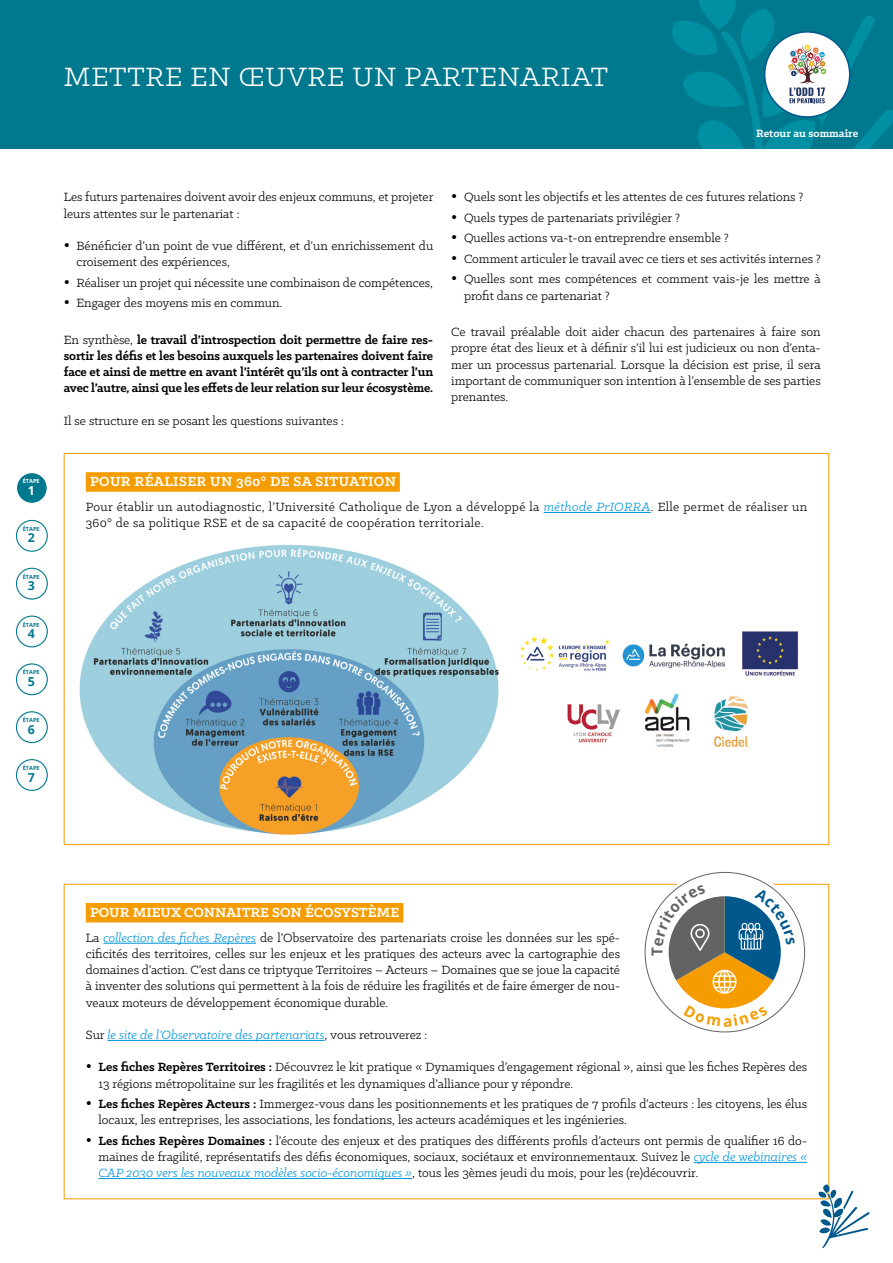
<style>
.page{position:relative;width:893px;height:1263px;background:#fff}
.page>*{position:absolute;margin:0;border:0;box-sizing:border-box;transform-origin:0 0}
.t1{font:30px "Klinic Slab";letter-spacing:.025em;color:#fff}
.t2{font:700 15px "Klinic Slab";letter-spacing:.025em;color:#fff}
.t3{font:700 15px "Klinic Slab";color:#fff}
.t4{font:13.5px/16.2px "Klinic Slab";color:#000}
.t5{font:700 13.5px/16.2px "Klinic Slab";letter-spacing:-.01em;color:#000;text-align:justify}
.t6{font:13.5px/16.2px "Klinic Slab";letter-spacing:.025em;color:#000}
.t7{font:italic 13.5px "Klinic Slab";color:#0095db}
.t8{font:700 12.3px "Open Sans";color:#00788e}
.t9{font:700 12.3px "Open Sans";color:#fff}
.t10{font:700 12px "Klinic Slab";color:#fff}
.t11{font:700 5.7px "Open Sans";color:#00788e}
.t12{font:700 5.7px "Open Sans";color:#fff}
.s1{font-weight:400}
.s2{font-style:italic;color:#0095db}
.s3{font-style:normal;color:#000}
.s4{font-weight:700}
</style>
<div class="page">
<div style="left:0;top:0;width:893px;height:149px;background:#00788e"></div>
<svg style="left:876px;top:110px;width:17px;height:31px"></svg>
<div style="left:17px;top:473px;width:30px;height:30px;background:#00788e;border-radius:50%"></div>
<div style="left:16px;top:472px;width:32px;height:32px;border:1px solid #fff;border-radius:50%"></div>
<div style="left:16px;top:520px;width:32px;height:32px;border:1px solid #00788e;border-radius:50%"></div>
<div style="left:16px;top:568px;width:32px;height:32px;border:1px solid #00788e;border-radius:50%"></div>
<div style="left:16px;top:615px;width:32px;height:32px;border:1px solid #00788e;border-radius:50%"></div>
<div style="left:16px;top:663px;width:32px;height:32px;border:1px solid #00788e;border-radius:50%"></div>
<div style="left:16px;top:711px;width:32px;height:32px;border:1px solid #00788e;border-radius:50%"></div>
<div style="left:16px;top:759px;width:32px;height:32px;border:1px solid #00788e;border-radius:50%"></div>
<div style="left:86px;top:472px;width:314px;height:20px;background:#f59c00"></div>
<hr style="left:544px;top:512px;width:107px;height:1px;background:#0095db">
<img style="left:79px;top:545px;width:420px;height:290px">
<img style="left:520px;top:631px;width:279px;height:45px">
<img style="left:567px;top:693px;width:181px;height:54px">
<div style="left:86px;top:903px;width:317px;height:19px;background:#f59c00"></div>
<hr style="left:104px;top:943px;width:152px;height:1px;background:#0095db">
<hr style="left:108px;top:1040px;width:216px;height:1px;background:#0095db">
<hr style="left:694px;top:1162px;width:113px;height:1px;background:#0095db">
<hr style="left:99px;top:1178px;width:313px;height:1px;background:#0095db">
<svg style="left:642px;top:869px;width:166px;height:167px"></svg>
<svg style="left:817px;top:1184px;width:53px;height:64px"></svg>
<svg style="left:672px;top:0;width:204px;height:149px"></svg>
<div style="left:764px;top:31px;width:86px;height:87px;border:2px solid #00588d;border-radius:50%"></div>
<svg style="left:652px;top:885px;width:143px;height:142px"></svg>
<p class="t12" style="left:23px;top:477px;width:18px">ÉTAPE</p>
<p class="t9" style="left:28px;top:481px;width:9px">1</p>
<p class="t11" style="left:23px;top:525px;width:18px">ÉTAPE</p>
<p class="t8" style="left:28px;top:529px;width:9px">2</p>
<p class="t11" style="left:23px;top:573px;width:18px">ÉTAPE</p>
<p class="t8" style="left:28px;top:577px;width:9px">3</p>
<p class="t11" style="left:23px;top:620px;width:18px">ÉTAPE</p>
<p class="t8" style="left:28px;top:625px;width:9px">4</p>
<p class="t11" style="left:23px;top:668px;width:18px">ÉTAPE</p>
<p class="t8" style="left:28px;top:673px;width:9px">5</p>
<p class="t11" style="left:23px;top:716px;width:18px">ÉTAPE</p>
<p class="t8" style="left:28px;top:721px;width:9px">6</p>
<p class="t11" style="left:23px;top:764px;width:18px">ÉTAPE</p>
<p class="t8" style="left:28px;top:768px;width:9px">7</p>
<h1 class="t1" style="left:64px;top:58px;width:546px">METTRE EN ŒUVRE UN PARTENARIAT</h1>
<p class="t10" style="left:756px;top:125px;width:104px">Retour au sommaire</p>
<p class="t4" style="left:64px;top:189px;width:371px">Les futurs partenaires doivent avoir des enjeux communs, et projeter leurs attentes sur le partenariat :</p>
<p class="t4" style="left:77px;top:237px;width:358px">Bénéficier d’un point de vue différent, et d’un enrichissement du croisement des expériences,</p>
<p class="t4" style="left:77px;top:272px;width:358px;line-height:20.4px">Réaliser un projet qui nécessite une combinaison de compétences,<br>Engager des moyens mis en commun.</p>
<p class="t5" style="left:64px;top:331px;width:371px"><span class="s1">En synthèse,</span> le travail d’introspection doit permettre de faire res&shy;sortir les défis et les besoins auxquels les partenaires doivent faire face et ainsi de mettre en avant l’intérêt qu’ils ont à contracter l’un avec l’autre, ainsi que les effets de leur relation sur leur écosystème.</p>
<p class="t4" style="left:64px;top:412px;width:282px">Il se structure en se posant les questions suivantes :</p>
<p class="t4" style="left:464px;top:187px;width:358px;line-height:20.4px">Quels sont les objectifs et les attentes de ces futures relations ?<br>Quels types de partenariats privilégier ?<br>Quelles actions va-t-on entreprendre ensemble ?<br>Comment articuler le travail avec ce tiers et ses activités internes ?<br>Quelles sont mes compétences et comment vais-je les mettre à</p>
<p class="t4" style="left:464px;top:287px;width:147px">profit dans ce partenariat ?</p>
<p class="t4" style="left:451px;top:323px;width:371px;text-align:justify">Ce travail préalable doit aider chacun des partenaires à faire son propre état des lieux et à définir s’il lui est judicieux ou non d’enta&shy;mer un processus partenarial. Lorsque la décision est prise, il sera important de communiquer son intention à l’ensemble de ses parties prenantes.</p>
<p class="t2" style="left:90px;top:472px;width:307px">POUR RÉALISER UN 360° DE SA SITUATION</p>
<p class="t6" style="left:86px;top:498px;width:723px">Pour établir un autodiagnostic, l’Université Catholique de Lyon a développé la <span class="s2">méthode PrIORRA</span>. Elle permet de réaliser un<br>360° de sa politique RSE et de sa capacité de coopération territoriale.</p>
<p class="t3" style="left:90px;top:903px;width:311px">POUR MIEUX CONNAITRE SON ÉCOSYSTÈME</p>
<p class="t4" style="left:86px;top:929px;width:536px;text-align:justify">La <span class="s2">collection des fiches Repères</span> de l’Observatoire des partenariats croise les données sur les spé&shy;cificités des territoires, celles sur les enjeux et les pratiques des acteurs avec la cartographie des domaines d’action. C’est dans ce triptyque Territoires – Acteurs – Domaines que se joue la capacité à inventer des solutions qui permettent à la fois de réduire les fragilités et de faire émerger de nou&shy;veaux moteurs de développement économique durable.</p>
<p class="t7" style="left:86px;top:1026px;width:343px"><span class="s3">Sur</span> le site de l’Observatoire des partenariats<span class="s3">, vous retrouverez :</span></p>
<p class="t4" style="left:99px;top:1059px;width:710px"><span class="s4">Les fiches Repères Territoires :</span> Découvrez le kit pratique « Dynamiques d’engagement régional », ainsi que les fiches Repères des<br>13 régions métropolitaine sur les fragilités et les dynamiques d’alliance pour y répondre.</p>
<p class="t4" style="left:99px;top:1095px;width:710px"><span class="s4">Les fiches Repères Acteurs :</span> Immergez-vous dans les positionnements et les pratiques de 7 profils d’acteurs : les citoyens, les élus locaux, les entreprises, les associations, les fondations, les acteurs académiques et les ingénieries.</p>
<p class="t4" style="left:99px;top:1132px;width:710px;text-align:justify"><span class="s4">Les fiches Repères Domaines :</span> l’écoute des enjeux et des pratiques des différents profils d’acteurs ont permis de qualifier 16 do&shy;maines de fragilité, représentatifs des défis économiques, sociaux, sociétaux et environnementaux. Suivez le <span class="s2">cycle de webinaires « CAP 2030 vers les nouveaux modèles socio-économiques »</span>, tous les 3èmes jeudi du mois, pour les (re)découvrir.</p>
</div>
